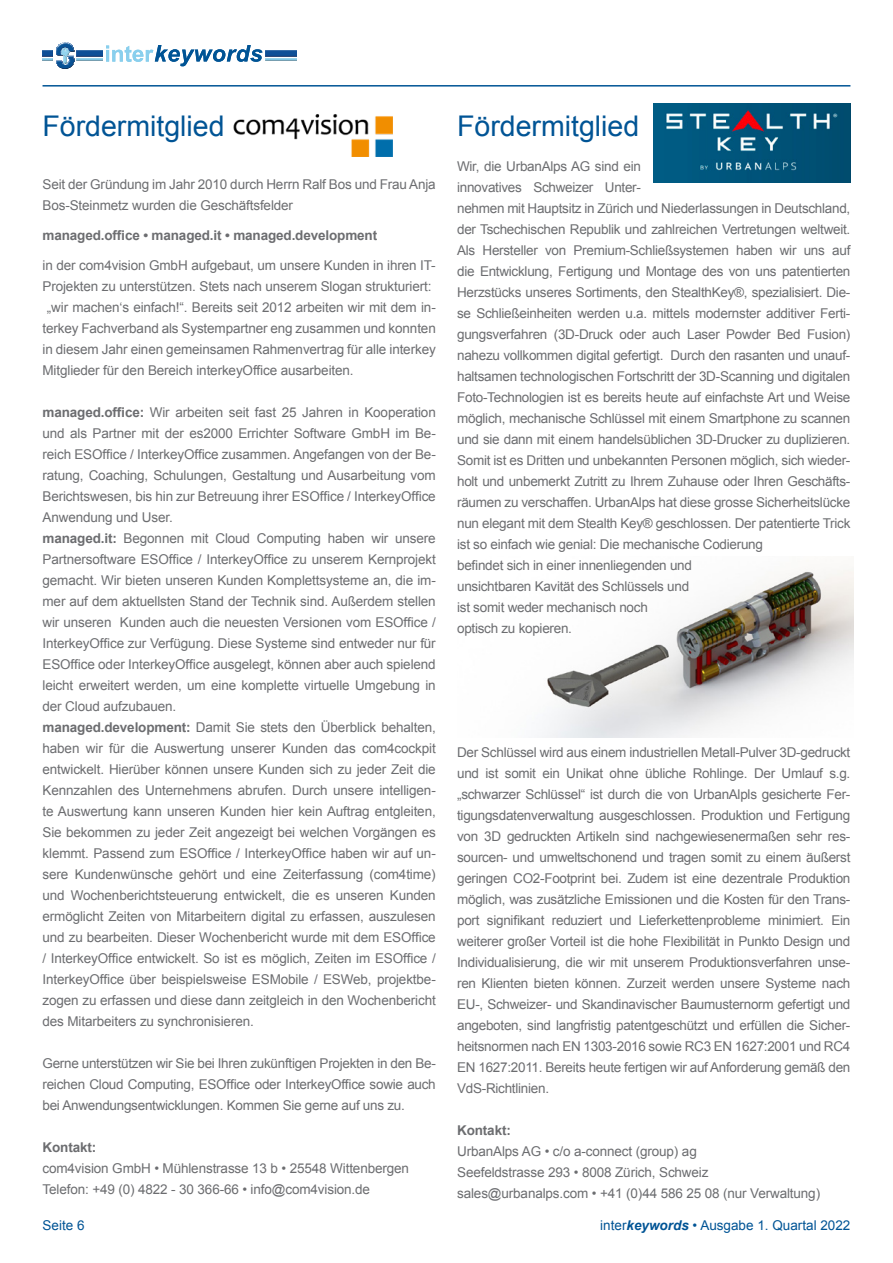
<style>
.page{position:relative;width:893px;height:1263px;background:#fff}
.page>*{position:absolute;margin:0;border:0;box-sizing:border-box;transform-origin:0 0}
.t1{font:28.5px "Arial";color:#005495}
.t2{font:13.5px/21px "Arial";letter-spacing:-.02em;color:#6c6d70;text-align:justify}
.t3{font:700 13.5px "Arial";letter-spacing:-.01em;color:#6c6d70}
.t4{font:13.5px "Arial";color:#005495}
.s1{font-weight:700}
.s2{font-weight:700;font-style:italic}
</style>
<div class="page">
<img style="left:77px;top:51px;width:26px;height:5px">
<img style="left:265px;top:51px;width:31px;height:5px">
<img style="left:265px;top:58px;width:31px;height:3px">
<hr style="left:43px;top:85px;width:807px;height:2px;background:#005495">
<img style="left:542px;top:569px;width:312px;height:168px">
<svg style="left:106px;top:45px;width:156px;height:21px"></svg>
<svg style="left:43px;top:43px;width:31px;height:26px"></svg>
<img style="left:654px;top:104px;width:196px;height:78px">
<img style="left:233px;top:114px;width:159px;height:42px">
<p class="t1" style="left:43px;top:107px;width:184px">Fördermitglied</p>
<p class="t2" style="left:43px;top:174px;width:395px">Seit der Gründung im Jahr 2010 durch Herrn Ralf Bos und Frau Anja<br>Bos-Steinmetz wurden die Geschäftsfelder</p>
<p class="t3" style="left:43px;top:227px;width:336px">managed.office • managed.it • managed.development</p>
<p class="t2" style="left:43px;top:255px;width:395px">in der com4vision GmbH aufgebaut, um unsere Kunden in ihren IT-<br>Projekten zu unterstützen. Stets nach unserem Slogan strukturiert:</p>
<p class="t2" style="left:43px;top:297px;width:395px;text-indent:4px">„wir machen‘s einfach!“. Bereits seit 2012 arbeiten wir mit dem in&shy;terkey Fachverband als Systempartner eng zusammen und konnten in diesem Jahr einen gemeinsamen Rahmenvertrag für alle interkey Mitglieder für den Bereich interkeyOffice ausarbeiten.</p>
<p class="t2" style="left:43px;top:402px;width:395px"><span class="s1">managed.office:</span> Wir arbeiten seit fast 25 Jahren in Kooperation und als Partner mit der es2000 Errichter Software GmbH im Be&shy;reich ESOffice / InterkeyOffice zusammen. Angefangen von der Be&shy;ratung, Coaching, Schulungen, Gestaltung und Ausarbeitung vom Berichtswesen, bis hin zur Betreuung ihrer ESOffice / InterkeyOffice Anwendung und User.</p>
<p class="t2" style="left:43px;top:528px;width:395px"><span class="s1">managed.it:</span> Begonnen mit Cloud Computing haben wir unsere Partnersoftware ESOffice / InterkeyOffice zu unserem Kernprojekt gemacht. Wir bieten unseren Kunden Komplettsysteme an, die im&shy;mer auf dem aktuellsten Stand der Technik sind. Außerdem stellen wir unseren Kunden auch die neuesten Versionen vom ESOffice / InterkeyOffice zur Verfügung. Diese Systeme sind entweder nur für ESOffice oder InterkeyOffice ausgelegt, können aber auch spielend leicht erweitert werden, um eine komplette virtuelle Umgebung in der Cloud aufzubauen.</p>
<p class="t2" style="left:43px;top:717px;width:395px"><span class="s1">managed.development:</span> Damit Sie stets den Überblick behalten, haben wir für die Auswertung unserer Kunden das com4cockpit entwickelt. Hierüber können unsere Kunden sich zu jeder Zeit die Kennzahlen des Unternehmens abrufen. Durch unsere intelligen&shy;te Auswertung kann unseren Kunden hier kein Auftrag entgleiten, Sie bekommen zu jeder Zeit angezeigt bei welchen Vorgängen es klemmt. Passend zum ESOffice / InterkeyOffice haben wir auf un&shy;sere Kundenwünsche gehört und eine Zeiterfassung (com4time) und Wochenberichtsteuerung entwickelt, die es unseren Kunden ermöglicht Zeiten von Mitarbeitern digital zu erfassen, auszulesen und zu bearbeiten. Dieser Wochenbericht wurde mit dem ESOffice / InterkeyOffice entwickelt. So ist es möglich, Zeiten im ESOffice / InterkeyOffice über beispielsweise ESMobile / ESWeb, projektbe&shy;zogen zu erfassen und diese dann zeitgleich in den Wochenbericht des Mitarbeiters zu synchronisieren.</p>
<p class="t2" style="left:43px;top:1053px;width:395px">Gerne unterstützen wir Sie bei Ihren zukünftigen Projekten in den Be&shy;reichen Cloud Computing, ESOffice oder InterkeyOffice sowie auch bei Anwendungsentwicklungen. Kommen Sie gerne auf uns zu.</p>
<p class="t3" style="left:43px;top:1139px;width:55px">Kontakt:</p>
<p class="t2" style="left:43px;top:1158px;width:368px">com4vision GmbH • Mühlenstrasse 13 b • 25548 Wittenbergen</p>
<p class="t2" style="left:43px;top:1179px;width:329px">Telefon: +49 (0) 4822 - 30 366-66 • info@com4vision.de</p>
<p class="t1" style="left:457px;top:107px;width:184px">Fördermitglied</p>
<p class="t2" style="left:457px;top:156px;width:395px;text-align:left">Wir, die UrbanAlps AG sind ein<br>innovatives Schweizer Unter-<br>nehmen mit Hauptsitz in Zürich und Niederlassungen in Deutschland, der Tschechischen Republik und zahlreichen Vertretungen weltweit.<br>Als Hersteller von Premium-Schließsystemen haben wir uns auf die Entwicklung, Fertigung und Montage des von uns patentierten Herzstücks unseres Sortiments, den StealthKey®, spezialisiert. Die&shy;se Schließeinheiten werden u.a. mittels modernster additiver Ferti&shy;gungsverfahren (3D-Druck oder auch Laser Powder Bed Fusion) nahezu vollkommen digital gefertigt. Durch den rasanten und unauf&shy;haltsamen technologischen Fortschritt der 3D-Scanning und digitalen Foto-Technologien ist es bereits heute auf einfachste Art und Weise möglich, mechanische Schlüssel mit einem Smartphone zu scannen und sie dann mit einem handelsüblichen 3D-Drucker zu duplizieren.<br>Somit ist es Dritten und unbekannten Personen möglich, sich wieder&shy;holt und unbemerkt Zutritt zu Ihrem Zuhause oder Ihren Geschäfts&shy;räumen zu verschaffen. UrbanAlps hat diese grosse Sicherheitslücke nun elegant mit dem Stealth Key® geschlossen. Der patentierte Trick ist so einfach wie genial: Die mechanische Codierung</p>
<p class="t2" style="left:457px;top:555px;width:236px">befindet sich in einer innenliegenden und</p>
<p class="t2" style="left:457px;top:576px;width:234px">unsichtbaren Kavität des Schlüssels und</p>
<p class="t2" style="left:457px;top:597px;width:192px">ist somit weder mechanisch noch</p>
<p class="t2" style="left:457px;top:618px;width:116px">optisch zu kopieren.</p>
<p class="t2" style="left:457px;top:741px;width:395px">Der Schlüssel wird aus einem industriellen Metall-Pulver 3D-gedruckt und ist somit ein Unikat ohne übliche Rohlinge. Der Umlauf s.g. „schwarzer Schlüssel“ ist durch die von UrbanAlpls gesicherte Fer&shy;tigungsdatenverwaltung ausgeschlossen. Produktion und Fertigung von 3D gedruckten Artikeln sind nachgewiesenermaßen sehr res&shy;sourcen- und umweltschonend und tragen somit zu einem äußerst geringen CO2-Footprint bei. Zudem ist eine dezentrale Produktion möglich, was zusätzliche Emissionen und die Kosten für den Trans&shy;port signifikant reduziert und Lieferkettenprobleme minimiert. Ein weiterer großer Vorteil ist die hohe Flexibilität in Punkto Design und Individualisierung, die wir mit unserem Produktionsverfahren unse&shy;ren Klienten bieten können. Zurzeit werden unsere Systeme nach EU-, Schweizer- und Skandinavischer Baumusternorm gefertigt und angeboten, sind langfristig patentgeschützt und erfüllen die Sicher&shy;heitsnormen nach EN 1303-2016 sowie RC3 EN 1627:2001 und RC4<br>EN 1627:2011. Bereits heute fertigen wir auf Anforderung gemäß den VdS-Richtlinien.</p>
<p class="t3" style="left:457px;top:1121px;width:55px">Kontakt:</p>
<p class="t2" style="left:457px;top:1140px;width:241px">UrbanAlps AG • c/o a-connect (group) ag</p>
<p class="t2" style="left:457px;top:1161px;width:253px">Seefeldstrasse 293 • 8008 Zürich, Schweiz</p>
<p class="t2" style="left:457px;top:1182px;width:365px">sales@urbanalps.com • +41 (0)44 586 25 08 (nur Verwaltung)</p>
<p class="t4" style="left:43px;top:1217px;width:44px">Seite 6</p>
<p class="t4" style="left:600px;top:1217px;width:252px">inter<span class="s2">keywords</span> • Ausgabe 1. Quartal 2022</p>
</div>
